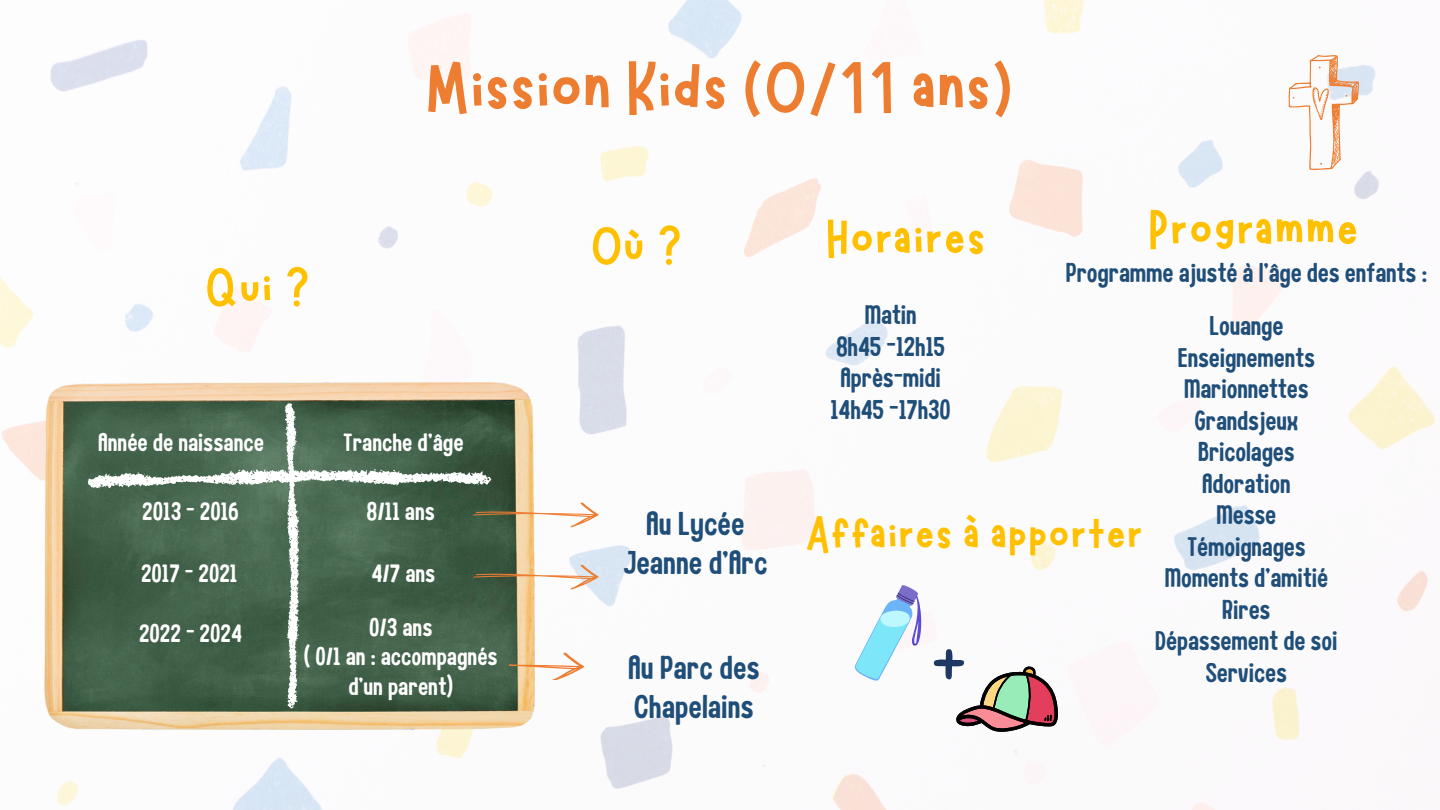
<style>
.page{position:relative;width:1440px;height:810px;background:#fff}
.page>*{position:absolute;margin:0;border:0;box-sizing:border-box;transform-origin:0 0}
.t1{font:75px "Marykate";color:#ed7d31}
.t2{font:55.5px "Marykate";letter-spacing:.02em;color:#ffc000}
.t3{font:49.5px "Marykate";letter-spacing:.02em;color:#ffc000}
.t4{font:32.85px/39.3px "Childling";color:#1f4e79;text-align:center}
.t5{font:27px/31.5px "Childling";letter-spacing:-.005em;color:#1f4e79;text-align:center}
.t6{font:25.05px/29.1px "Childling";color:#fff;text-align:center}
</style>
<div class="page">
<img style="left:0;top:0;width:1435px;height:810px">
<img style="left:44px;top:383px;width:491px;height:346px">
<svg style="left:88px;top:403px;width:511px;height:306px;background:#677e69"></svg>
<svg style="left:853px;top:585px;width:68px;height:96px"></svg>
<svg style="left:933px;top:649px;width:125px;height:83px"></svg>
<svg style="left:1289px;top:55px;width:70px;height:115px"></svg>
<h5 class="t1" style="left:425px;top:39px;width:589px">Mission Kids (0/11 ans)</h5>
<h2 class="t2" style="left:205px;top:251px;width:106px">Qui ?</h2>
<p class="t6" style="left:98px;top:429px;width:167px">Année de naissance</p>
<h5 class="t6" style="left:343px;top:429px;width:122px">Tranche d’âge</h5>
<h5 class="t6" style="left:142px;top:498px;width:98px">2013 - 2016</h5>
<p class="t6" style="left:141px;top:560px;width:98px">2017 - 2021</p>
<h1 class="t6" style="left:367px;top:498px;width:70px">8/11 ans</h1>
<p class="t6" style="left:371px;top:560px;width:66px">4/7 ans</p>
<h5 class="t6" style="left:139px;top:619px;width:105px">2022 - 2024</h5>
<h5 class="t6" style="left:304px;top:614px;width:195px">0/3 ans<br>( 0/1 an : accompagnés d’un parent)</h5>
<h2 class="t2" style="left:591px;top:209px;width:92px">Où?</h2>
<h2 class="t2" style="left:826px;top:203px;width:162px">Horaires</h2>
<h2 class="t2" style="left:1148px;top:194px;width:212px">Programme</h2>
<h5 class="t5" style="left:831px;top:300px;width:122px">Matin<br>8h45 –12h15<br>Après-midi<br>14h45 –17h30</h5>
<h5 class="t5" style="left:1155px;top:311px;width:184px">Louange<br>Enseignements<br>Marionnettes<br>Grandsjeux<br>Bricolages<br>Adoration<br>Messe<br>Témoignages<br>Moments d’amitié<br>Rires<br>Dépassement de soi<br>Services</h5>
<p class="t5" style="left:1066px;top:258px;width:363px">Programme ajusté à l’âge des enfants :</p>
<h5 class="t4" style="left:623px;top:505px;width:146px">Au Lycée<br>Jeanne d’Arc</h5>
<h5 class="t3" style="left:806px;top:503px;width:338px">Affaires à apporter</h5>
<h5 class="t4" style="left:628px;top:649px;width:133px;text-align:left">Au Parc des<br>Chapelains</h5>
</div>
